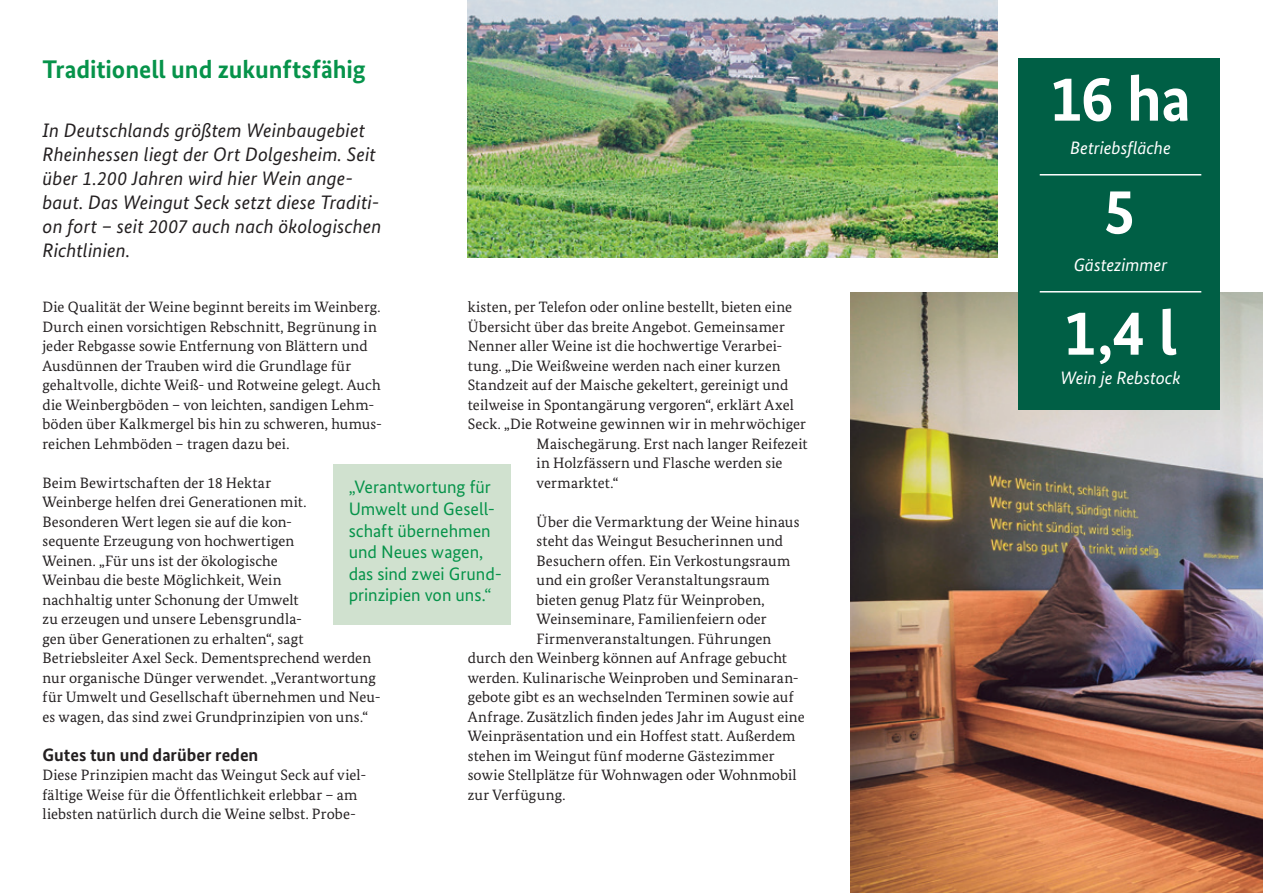
<style>
.page{position:relative;width:1263px;height:893px;background:#fff}
.page>*{position:absolute;margin:0;border:0;box-sizing:border-box;transform-origin:0 0}
.t1{font:700 64.5px "Bundes Sans";color:#fff}
.t2{font:700 25.5px "Bundes Sans";letter-spacing:-.005em;color:#06934a}
.t3{font:italic 19.5px/24px "Bundes Sans";letter-spacing:.005em;color:#231f20}
.t4{font:18px/21.6px "Bundes Sans";letter-spacing:-.005em;color:#06934a}
.t5{font:italic 18px "Bundes Sans";letter-spacing:-.005em;color:#fff}
.t6{font:700 18px "Bundes Sans";color:#231f20}
.t7{font:15px/19.5px "Bundes Serif";letter-spacing:.005em;color:#231f20}
</style>
<div class="page">
<img style="left:851px;top:293px;width:412px;height:600px">
<div style="left:333px;top:464px;width:178px;height:160px;background:#d0e1cf"></div>
<img style="left:468px;top:0;width:529px;height:258px">
<div style="left:1018px;top:58px;width:202px;height:352px;background:#005f45"></div>
<hr style="left:1040px;top:174px;width:161px;height:2px;background:#fff">
<hr style="left:1040px;top:291px;width:161px;height:2px;background:#fff">
<h2 class="t2" style="left:43px;top:54px;width:325px">Traditionell und zukunftsfähig</h2>
<h3 class="t3" style="left:43px;top:118px;width:340px">In Deutschlands größtem Weinbaugebiet Rheinhessen liegt der Ort Dolgesheim. Seit über 1.200 Jahren wird hier Wein ange&shy;baut. Das Weingut Seck setzt diese Traditi&shy;on fort – seit 2007 auch nach ökologischen Richtlinien.</h3>
<p class="t7" style="left:468px;top:297px;width:326px">kisten, per Telefon oder online bestellt, bieten eine</p>
<p class="t7" style="left:468px;top:316px;width:318px">Übersicht über das breite Angebot. Gemeinsamer</p>
<p class="t7" style="left:468px;top:336px;width:316px">Nenner aller Weine ist die hochwertige Verarbei-</p>
<p class="t7" style="left:468px;top:355px;width:314px">tung. „Die Weißweine werden nach einer kurzen</p>
<p class="t7" style="left:468px;top:375px;width:322px">Standzeit auf der Maische gekeltert, gereinigt und</p>
<p class="t7" style="left:468px;top:394px;width:328px">teilweise in Spontangärung vergoren“, erklärt Axel</p>
<p class="t7" style="left:468px;top:414px;width:340px">Seck. „Die Rotweine gewinnen wir in mehrwöchiger</p>
<p class="t7" style="left:537px;top:433px;width:272px">Maischegärung. Erst nach langer Reifezeit</p>
<p class="t7" style="left:537px;top:453px;width:247px">in Holzfässern und Flasche werden sie</p>
<p class="t7" style="left:537px;top:472px;width:83px">vermarktet.“</p>
<p class="t7" style="left:537px;top:511px;width:264px">Über die Vermarktung der Weine hinaus</p>
<p class="t7" style="left:537px;top:531px;width:248px">steht das Weingut Besucherinnen und</p>
<p class="t7" style="left:537px;top:550px;width:255px">Besuchern offen. Ein Verkostungsraum</p>
<p class="t7" style="left:537px;top:570px;width:235px">und ein großer Veranstaltungsraum</p>
<p class="t7" style="left:537px;top:589px;width:230px">bieten genug Platz für Weinproben,</p>
<p class="t7" style="left:537px;top:609px;width:232px">Weinseminare, Familienfeiern oder</p>
<p class="t7" style="left:537px;top:628px;width:236px">Firmenveranstaltungen. Führungen</p>
<p class="t7" style="left:468px;top:648px;width:321px">durch den Weinberg können auf Anfrage gebucht</p>
<p class="t7" style="left:468px;top:667px;width:333px">werden. Kulinarische Weinproben und Seminaran-</p>
<p class="t7" style="left:468px;top:687px;width:327px">gebote gibt es an wechselnden Terminen sowie auf</p>
<p class="t7" style="left:468px;top:706px;width:338px">Anfrage. Zusätzlich finden jedes Jahr im August eine</p>
<p class="t7" style="left:468px;top:726px;width:329px">Weinpräsentation und ein Hoffest statt. Außerdem</p>
<p class="t7" style="left:468px;top:745px;width:308px">stehen im Weingut fünf moderne Gästezimmer</p>
<p class="t7" style="left:468px;top:765px;width:330px">sowie Stellplätze für Wohnwagen oder Wohnmobil</p>
<p class="t7" style="left:468px;top:784px;width:99px">zur Verfügung.</p>
<p class="t7" style="left:43px;top:297px;width:341px">Die Qualität der Weine beginnt bereits im Weinberg.<br>Durch einen vorsichtigen Rebschnitt, Begrünung in jeder Rebgasse sowie Entfernung von Blättern und Ausdünnen der Trauben wird die Grundlage für gehaltvolle, dichte Weiß- und Rotweine gelegt. Auch die Weinbergböden – von leichten, sandigen Lehm&shy;böden über Kalkmergel bis hin zu schweren, humus&shy;reichen Lehmböden – tragen dazu bei.</p>
<p class="t7" style="left:43px;top:472px;width:340px">Beim Bewirtschaften der 18 Hektar<br>Weinberge helfen drei Generationen mit.<br>Besonderen Wert legen sie auf die kon-<br>sequente Erzeugung von hochwertigen<br>Weinen. „Für uns ist der ökologische<br>Weinbau die beste Möglichkeit, Wein<br>nachhaltig unter Schonung der Umwelt<br>zu erzeugen und unsere Lebensgrundla-<br>gen über Generationen zu erhalten“, sagt Betriebsleiter Axel Seck. Dementsprechend werden nur organische Dünger verwendet. „Verantwortung für Umwelt und Gesellschaft übernehmen und Neu&shy;es wagen, das sind zwei Grundprinzipien von uns.“</p>
<p class="t6" style="left:43px;top:743px;width:217px">Gutes tun und darüber reden</p>
<p class="t7" style="left:43px;top:765px;width:325px">Diese Prinzipien macht das Weingut Seck auf viel&shy;fältige Weise für die Öffentlichkeit erlebbar – am liebsten natürlich durch die Weine selbst. Probe-</p>
<p class="t4" style="left:349px;top:476px;width:155px">„Verantwortung für<br>Umwelt und Gesell&shy;schaft übernehmen und Neues wagen, das sind zwei Grund&shy;prinzipien von uns.“</p>
<h1 class="t1" style="left:1050px;top:59px;width:143px">16 ha</h1>
<p class="t5" style="left:1070px;top:136px;width:102px">Betriebsfläche</p>
<h1 class="t1" style="left:1103px;top:172px;width:34px">5</h1>
<p class="t5" style="left:1074px;top:254px;width:95px">Gästezimmer</p>
<h1 class="t1" style="left:1064px;top:293px;width:115px">1,4 l</h1>
<p class="t5" style="left:1060px;top:367px;width:122px">Wein je Rebstock</p>
</div>
